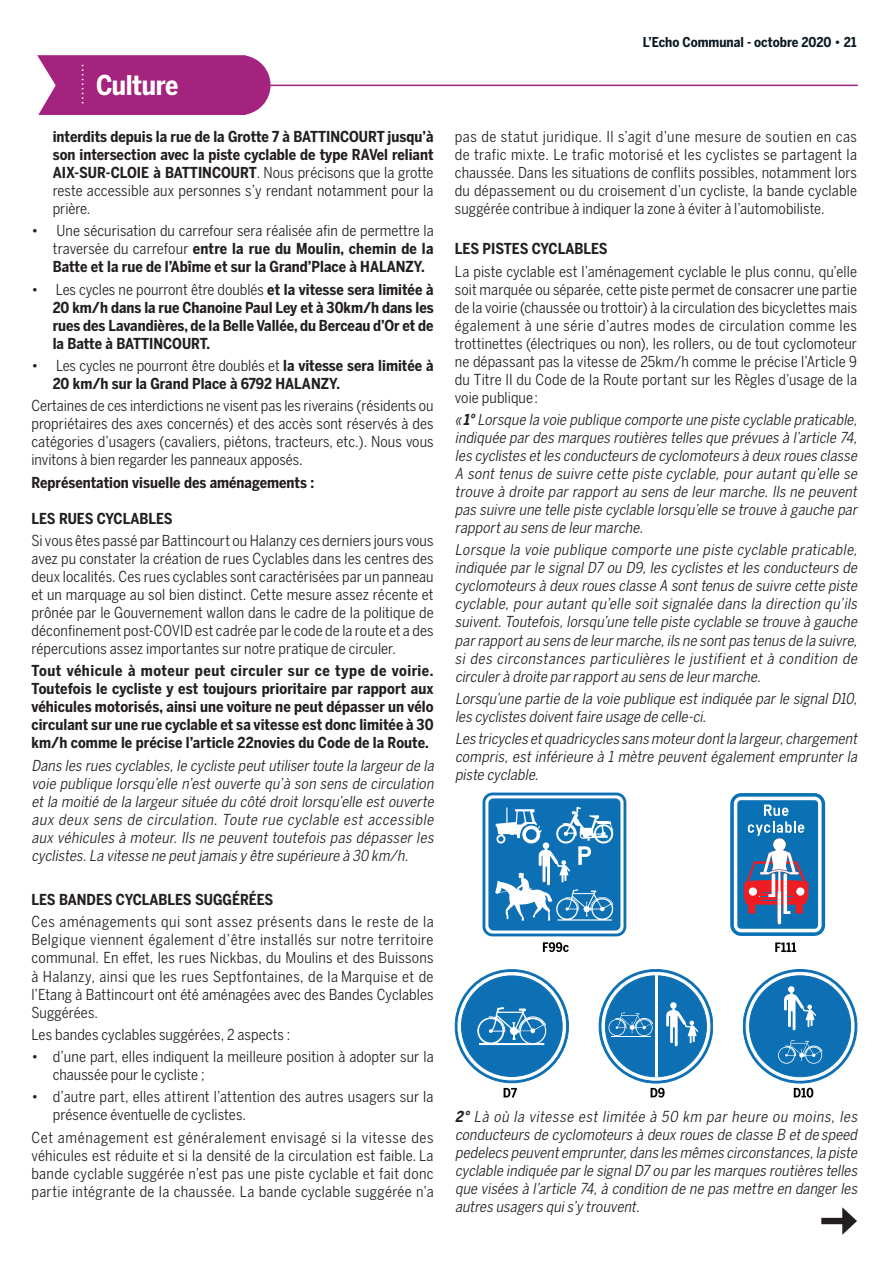
<style>
.page{position:relative;width:893px;height:1262px;background:#fff}
.page>*{position:absolute;margin:0;border:0;box-sizing:border-box;transform-origin:0 0}
.t1{font:700 27px "Benton Sans Cond";letter-spacing:-.015em;color:#fff}
.t2{font:15px/18px "Benton Sans Cond";letter-spacing:.005em;color:#231f20;text-align:justify}
.t3{font:italic 15px/18px "Benton Sans Cond";letter-spacing:-.015em;color:#231f20;text-align:justify}
.t4{font:700 15px/18px "Benton Sans Cond";color:#231f20;text-align:justify}
.t5{font:13.8px "Myriad Pro";color:#fff}
.t6{font:700 13.5px "Benton Sans Cond";color:#0b1a22}
.s1{font-weight:400}
.s2{font-weight:700}
</style>
<div class="page">
<hr style="left:32px;top:85px;width:825px;height:1px;background:#a4237f">
<svg style="left:32px;top:55px;width:238px;height:60px;background:#ac368a"></svg>
<div style="left:821px;top:1217px;width:26px;height:6px;background:#231f20"></div>
<svg style="left:842px;top:1207px;width:14px;height:27px"></svg>
<svg style="left:730px;top:793px;width:94px;height:142px"></svg>
<svg style="left:733px;top:796px;width:88px;height:136px"></svg>
<div style="left:737px;top:800px;width:80px;height:128px;background:#0b71b5;border-radius:4px"></div>
<svg style="left:764px;top:804px;width:24px;height:11px"></svg>
<svg style="left:743px;top:821px;width:65px;height:103px"></svg>
<svg style="left:542px;top:942px;width:26px;height:9px"></svg>
<svg style="left:775px;top:942px;width:21px;height:9px"></svg>
<svg style="left:482px;top:792px;width:144px;height:144px"></svg>
<svg style="left:598px;top:969px;width:114px;height:128px"></svg>
<svg style="left:455px;top:969px;width:113px;height:128px"></svg>
<svg style="left:743px;top:969px;width:113px;height:128px"></svg>
<p class="t5" style="left:70px;top:105px;width:43px;rotate:-90deg">………</p>
<h1 class="t1" style="left:96px;top:70px;width:84px">Culture</h1>
<p class="t4" style="left:53px;top:127px;width:382px">interdits depuis la rue de la Grotte 7 à BATTINCOURT jusqu’à son intersection avec la piste cyclable de type RAVel reliant AIX-SUR-CLOIE à BATTINCOURT<span class="s1">. Nous précisons que la grotte reste accessible aux personnes s’y rendant notamment pour la prière.</span></p>
<p class="t4" style="left:53px;top:222px;width:382px;text-indent:-21px"><span class="s1">• Une sécurisation du carrefour sera réalisée afin de permettre la traversée du carrefour</span> entre la rue du Moulin, chemin de la Batte et la rue de l’Abîme et sur la Grand’Place à HALANZY.</p>
<p class="t4" style="left:53px;top:280px;width:382px;text-indent:-21px"><span class="s1">• Les cycles ne pourront être doublés</span> et la vitesse sera limitée à 20 km/h dans la rue Chanoine Paul Ley et à 30km/h dans les rues des Lavandières, de la Belle Vallée, du Berceau d’Or et de la Batte à BATTINCOURT.</p>
<p class="t4" style="left:53px;top:356px;width:382px;text-indent:-21px"><span class="s1">• Les cycles ne pourront être doublés et</span> la vitesse sera limitée à<br>20 km/h sur la Grand Place à 6792 HALANZY.</p>
<p class="t2" style="left:31px;top:396px;width:403px">Certaines de ces interdictions ne visent pas les riverains (résidents ou propriétaires des axes concernés) et des accès sont réservés à des catégories d’usagers (cavaliers, piétons, tracteurs, etc.). Nous vous invitons à bien regarder les panneaux apposés.</p>
<p class="t4" style="left:31px;top:473px;width:284px">Représentation visuelle des aménagements :</p>
<p class="t4" style="left:31px;top:509px;width:143px">LES RUES CYCLABLES</p>
<p class="t2" style="left:31px;top:531px;width:403px">Si vous êtes passé par Battincourt ou Halanzy ces derniers jours vous avez pu constater la création de rues Cyclables dans les centres des deux localités. Ces rues cyclables sont caractérisées par un panneau et un marquage au sol bien distinct. Cette mesure assez récente et prônée par le Gouvernement wallon dans le cadre de la politique de déconfinement post-COVID est cadrée par le code de la route et a des répercutions assez importantes sur notre pratique de circuler.</p>
<p class="t4" style="left:31px;top:661px;width:403px">Tout véhicule à moteur peut circuler sur ce type de voirie.<br>Toutefois le cycliste y est toujours prioritaire par rapport aux véhicules motorisés, ainsi une voiture ne peut dépasser un vélo circulant sur une rue cyclable et sa vitesse est donc limitée à 30 km/h comme le précise l’article 22novies du Code de la Route.</p>
<p class="t3" style="left:31px;top:756px;width:406px">Dans les rues cyclables,le cycliste peututilisertoute la largeurde la voie publique lorsqu’elle n’est ouverte qu’à son sens de circulation etla moitié de la largeursituée du côté droitlorsqu’elle estouverte aux deux sens de circulation. Toute rue cyclable est accessible aux véhicules à moteur. Ils ne peuvent toutefois pas dépasser les cyclistes.La vitesse ne peutjamais y être supérieure à 30 km/h.</p>
<p class="t4" style="left:31px;top:890px;width:243px">LES BANDES CYCLABLES SUGGÉRÉES</p>
<p class="t2" style="left:31px;top:912px;width:403px">Ces aménagements qui sont assez présents dans le reste de la Belgique viennent également d’être installés sur notre territoire communal. En effet, les rues Nickbas, du Moulins et des Buissons à Halanzy, ainsi que les rues Septfontaines, de la Marquise et de l’Etang à Battincourt ont été aménagées avec des Bandes Cyclables Suggérées.</p>
<p class="t2" style="left:31px;top:1025px;width:260px">Les bandes cyclables suggérées, 2 aspects :</p>
<p class="t2" style="left:53px;top:1047px;width:382px;text-indent:-21px">• d’une part, elles indiquent la meilleure position à adopter sur la chaussée pour le cycliste ;</p>
<p class="t2" style="left:53px;top:1087px;width:382px;text-indent:-21px">• d’autre part, elles attirent l’attention des autres usagers sur la présence éventuelle de cyclistes.</p>
<p class="t2" style="left:31px;top:1127px;width:403px">Cet aménagement est généralement envisagé si la vitesse des véhicules est réduite et si la densité de la circulation est faible. La bande cyclable suggérée n’est pas une piste cyclable et fait donc partie intégrante de la chaussée. La bande cyclable suggérée n’a</p>
<p class="t6" style="left:642px;top:35px;width:215px">L’Echo Communal - octobre 2020 • 21</p>
<p class="t2" style="left:455px;top:127px;width:403px">pas de statut juridique. Il s’agit d’une mesure de soutien en cas de trafic mixte. Le trafic motorisé et les cyclistes se partagent la chaussée. Dans les situations de conflits possibles, notamment lors du dépassement ou du croisement d’un cycliste, la bande cyclable suggérée contribue à indiquer la zone à éviter à l’automobiliste.</p>
<p class="t4" style="left:455px;top:240px;width:154px">LES PISTES CYCLABLES</p>
<p class="t2" style="left:455px;top:262px;width:403px">La piste cyclable est l’aménagement cyclable le plus connu, qu’elle soit marquée ou séparée, cette piste permet de consacrer une partie de la voirie (chaussée ou trottoir) à la circulation des bicyclettes mais également à une série d’autres modes de circulation comme les trottinettes (électriques ou non), les rollers, ou de tout cyclomoteur ne dépassant pas la vitesse de 25km/h comme le précise l’Article 9 du Titre II du Code de la Route portant sur les Règles d’usage de la voie publique :</p>
<p class="t3" style="left:455px;top:410px;width:406px">« <span class="s2">1°</span>Lorsque la voie publique comporte une piste cyclable praticable, indiquée pardes marques routières telles que prévues à l’article 74, les cyclistes etles conducteurs de cyclomoteurs à deux roues classe A sont tenus de suivre cette piste cyclable, pour autant qu’elle se trouve à droite par rapport au sens de leur marche. Ils ne peuvent pas suivre une telle piste cyclable lorsqu’elle se trouve à gauche par rapportau sens de leurmarche.</p>
<p class="t3" style="left:455px;top:541px;width:406px">Lorsque la voie publique comporte une piste cyclable praticable, indiquée par le signal D7 ou D9, les cyclistes et les conducteurs de cyclomoteurs à deux roues classe A sonttenus de suivre cette piste cyclable, pour autant qu’elle soit signalée dans la direction qu’ils suivent.Toutefois,lorsqu’une telle piste cyclable se trouve à gauche parrapportau sens de leurmarche,ils ne sontpas tenus de la suivre, si des circonstances particulières le justifient et à condition de circulerà droite parrapportau sens de leurmarche.</p>
<p class="t3" style="left:455px;top:689px;width:406px">Lorsqu’une partie de la voie publique estindiquée parle signalD10, les cyclistes doiventfaire usage de celle-ci.</p>
<p class="t3" style="left:455px;top:729px;width:406px">Les tricycles etquadricycles sans moteurdontla largeur,chargement compris, est inférieure à 1 mètre peuvent également emprunter la piste cyclable.</p>
<p class="t3" style="left:455px;top:1107px;width:406px"><span class="s2">2°</span> Là où la vitesse est limitée à 50 km par heure ou moins, les conducteurs de cyclomoteurs à deux roues de classe B etde speed pedelecs peuventemprunter,dans les mêmes circonstances,la piste cyclable indiquée parle signalD7 ou parles marques routières telles que visées à l’article 74,à condition de ne pas mettre en dangerles autres usagers quis’y trouvent.</p>
</div>
